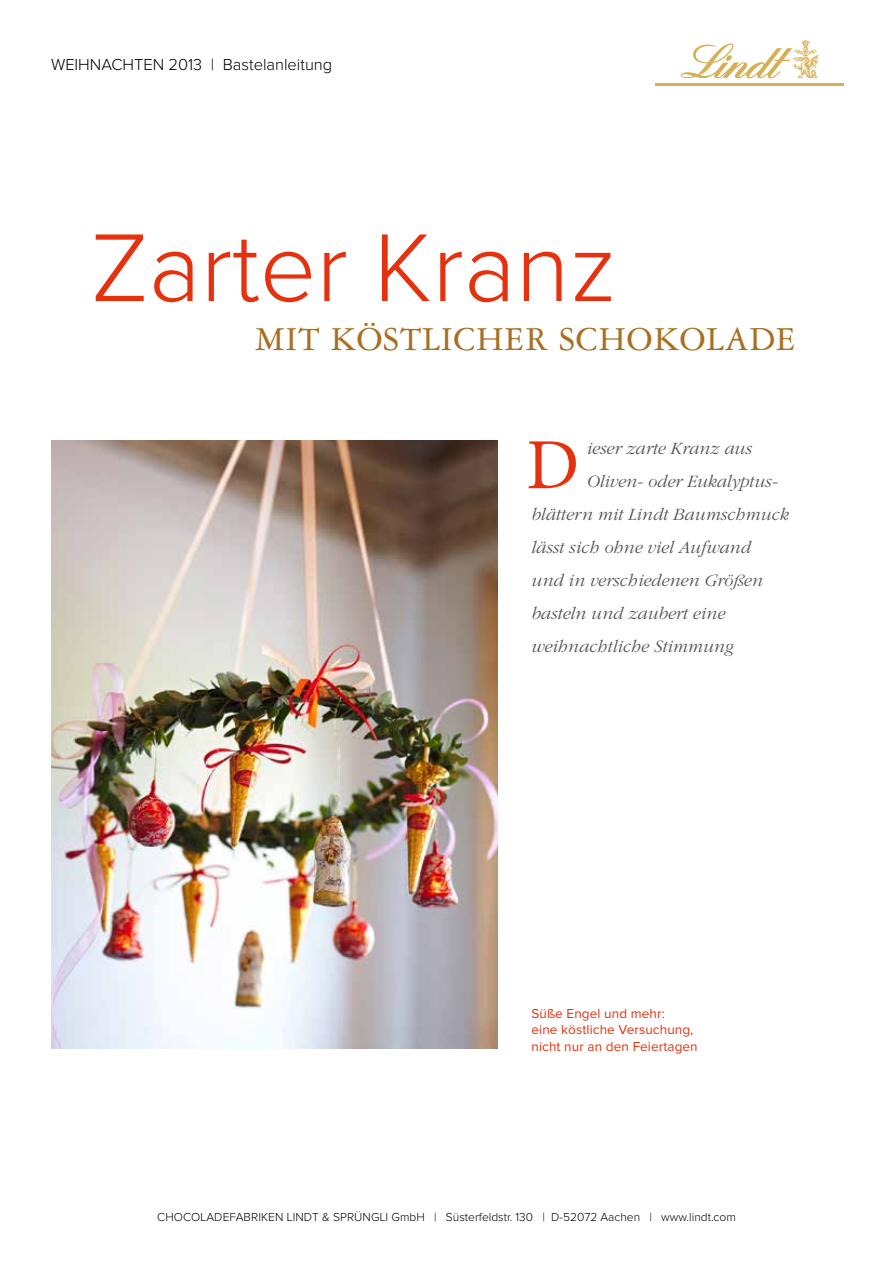
<style>
.page{position:relative;width:893px;height:1263px;background:#fff}
.page>*{position:absolute;margin:0;border:0;box-sizing:border-box;transform-origin:0 0}
.t1{font:300 99.75px "Proxima Nova";color:#e6310e}
.t2{font:72px "Minion Pro";color:#e6310e}
.t3{font:35.7px "Garamond Three LT";letter-spacing:.02em;color:#a96f21}
.t4{font:italic 300 18px "Garamond LT";color:#565656}
.t5{font:300 16.5px "Proxima Nova";color:#000}
.t6{font:13.5px/16.5px "Proxima Nova";letter-spacing:.01em;color:#e6310e}
.t7{font:300 12px "Proxima Nova";letter-spacing:.01em;color:#000}
</style>
<div class="page">
<hr style="left:656px;top:84px;width:188px;height:1px;background:#d6b054">
<svg style="left:681px;top:40px;width:138px;height:39px"></svg>
<img style="left:51px;top:440px;width:446px;height:608px">
<p class="t5" style="left:51px;top:57px;width:283px">Weihnachten 2013 | Bastelanleitung</p>
<h1 class="t1" style="left:91px;top:222px;width:527px">Zarter Kranz</h1>
<h3 class="t3" style="left:255px;top:320px;width:542px">MIT KÖSTLICHER SCHOKOLADE</h3>
<h2 class="t2" style="left:526px;top:417px;width:54px">D</h2>
<p class="t4" style="left:587px;top:438px;width:167px">ieser zarte Kranz aus</p>
<p class="t4" style="left:587px;top:471px;width:192px">Oliven- oder Eukalyptus-</p>
<p class="t4" style="left:531px;top:504px;width:259px">blättern mit Lindt Baumschmuck</p>
<p class="t4" style="left:531px;top:537px;width:221px">lässt sich ohne viel Aufwand</p>
<p class="t4" style="left:531px;top:570px;width:233px">und in verschiedenen Größen</p>
<p class="t4" style="left:531px;top:603px;width:195px">basteln und zaubert eine</p>
<p class="t4" style="left:531px;top:636px;width:204px">weihnachtliche Stimmung</p>
<p class="t6" style="left:531px;top:1005px;width:168px">Süße Engel und mehr:<br>eine köstliche Versuchung, nicht nur an den Feiertagen</p>
<p class="t7" style="left:157px;top:1212px;width:580px">Chocoladefabriken Lindt &amp; Sprüngli GmbH | Süsterfeldstr. 130 | D-52072 Aachen | www.lindt.com</p>
</div>
